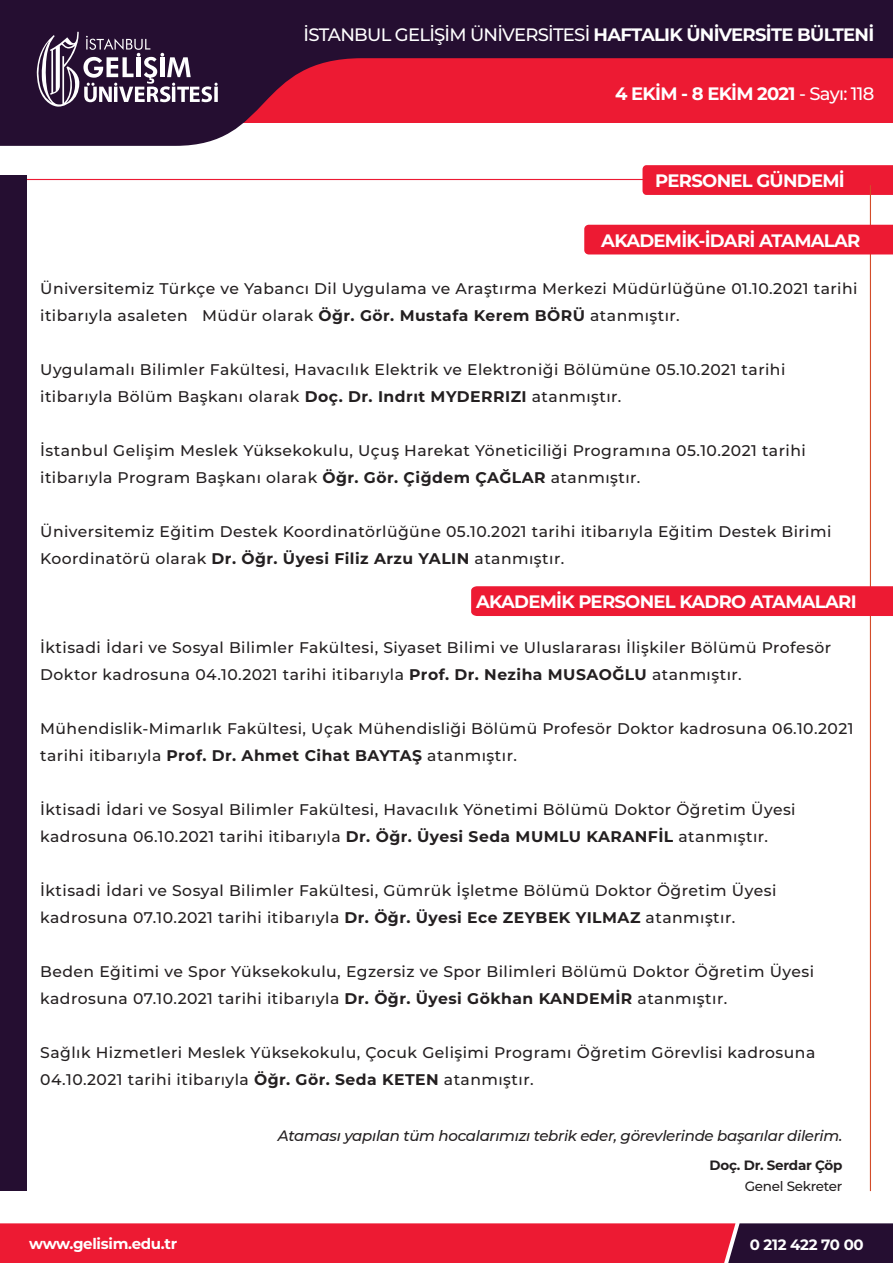
<style>
.page{position:relative;width:893px;height:1263px;background:#fff}
.page>*{position:absolute;margin:0;border:0;box-sizing:border-box;transform-origin:0 0}
.t1{font:700 18px "Montserrat";letter-spacing:-.04em;color:#fff}
.t2{font:500 18px "Montserrat";letter-spacing:-.04em;color:#fff}
.t3{font:500 15.45px/27px "Montserrat";letter-spacing:.03em;color:#231f20}
.t4{font:italic 500 15px "Montserrat";letter-spacing:-.02em;color:#231f20}
.t5{font:700 15px "Montserrat";letter-spacing:-.02em;color:#fff}
.t6{font:700 13.5px "Montserrat";letter-spacing:-.02em;color:#231f20}
.t7{font:500 13.5px "Montserrat";letter-spacing:-.02em;color:#231f20}
.s1{font-weight:700}
.s2{font-weight:500}
</style>
<div class="page">
<svg style="left:0;top:0;width:893px;height:146px;background:#86324d"></svg>
<svg style="left:33px;top:32px;width:185px;height:76px"></svg>
<svg style="left:0;top:1223px;width:893px;height:40px;background:#c91b35"></svg>
<hr style="left:27px;top:179px;width:705px;height:1px;background:#ed1a33">
<div style="left:0;top:176px;width:27px;height:1015px;background:#250e31"></div>
<svg style="left:642px;top:165px;width:251px;height:30px;background:#ed1c35"></svg>
<hr style="left:870px;top:185px;width:1px;height:1006px;background:#d34c29">
<div style="left:584px;top:225px;width:309px;height:29px;background:#ed1a33"></div>
<div style="left:471px;top:586px;width:422px;height:30px;background:#ed1a33"></div>
<p class="t2" style="left:304px;top:22px;width:572px">İSTANBUL GELİŞİM ÜNİVERSİTESİ <span class="s1">HAFTALIK ÜNİVERSİTE BÜLTENİ</span></p>
<p class="t1" style="left:615px;top:81px;width:261px">4 EKİM - 8 EKİM 2021 <span class="s2">- Sayı: 118</span></p>
<p class="t1" style="left:655px;top:168px;width:191px">PERSONEL GÜNDEMİ</p>
<p class="t1" style="left:601px;top:228px;width:261px">AKADEMİK-İDARİ ATAMALAR</p>
<p class="t3" style="left:40px;top:274px;width:819px">Üniversitemiz Türkçe ve Yabancı Dil Uygulama ve Araştırma Merkezi Müdürlüğüne 01.10.2021 tarihi itibarıyla asaleten Müdür olarak <span class="s1">Öğr. Gör. Mustafa Kerem BÖRÜ</span> atanmıştır.</p>
<p class="t3" style="left:40px;top:355px;width:747px">Uygulamalı Bilimler Fakültesi, Havacılık Elektrik ve Elektroniği Bölümüne 05.10.2021 tarihi itibarıyla Bölüm Başkanı olarak <span class="s1">Doç. Dr. Indrıt MYDERRIZI</span> atanmıştır.</p>
<p class="t3" style="left:40px;top:436px;width:767px">İstanbul Gelişim Meslek Yüksekokulu, Uçuş Harekat Yöneticiliği Programına 05.10.2021 tarihi itibarıyla Program Başkanı olarak <span class="s1">Öğr. Gör. Çiğdem ÇAĞLAR</span> atanmıştır.</p>
<p class="t3" style="left:40px;top:517px;width:793px">Üniversitemiz Eğitim Destek Koordinatörlüğüne 05.10.2021 tarihi itibarıyla Eğitim Destek Birimi<br>Koordinatörü olarak <span class="s1">Dr. Öğr. Üyesi Filiz Arzu YALIN</span> atanmıştır.</p>
<p class="t1" style="left:476px;top:589px;width:382px">AKADEMİK PERSONEL KADRO ATAMALARI</p>
<p class="t3" style="left:40px;top:633px;width:792px">İktisadi İdari ve Sosyal Bilimler Fakültesi, Siyaset Bilimi ve Uluslararası İlişkiler Bölümü Profesör<br>Doktor kadrosuna 04.10.2021 tarihi itibarıyla <span class="s1">Prof. Dr. Neziha MUSAOĞLU</span> atanmıştır.</p>
<p class="t3" style="left:40px;top:714px;width:815px">Mühendislik-Mimarlık Fakültesi, Uçak Mühendisliği Bölümü Profesör Doktor kadrosuna 06.10.2021 tarihi itibarıyla <span class="s1">Prof. Dr. Ahmet Cihat BAYTAŞ</span> atanmıştır.</p>
<p class="t3" style="left:40px;top:795px;width:757px">İktisadi İdari ve Sosyal Bilimler Fakültesi, Havacılık Yönetimi Bölümü Doktor Öğretim Üyesi kadrosuna 06.10.2021 tarihi itibarıyla <span class="s1">Dr. Öğr. Üyesi Seda MUMLU KARANFİL</span> atanmıştır.</p>
<p class="t3" style="left:40px;top:876px;width:738px">İktisadi İdari ve Sosyal Bilimler Fakültesi, Gümrük İşletme Bölümü Doktor Öğretim Üyesi kadrosuna 07.10.2021 tarihi itibarıyla <span class="s1">Dr. Öğr. Üyesi Ece ZEYBEK YILMAZ</span> atanmıştır.</p>
<p class="t3" style="left:40px;top:957px;width:775px">Beden Eğitimi ve Spor Yüksekokulu, Egzersiz ve Spor Bilimleri Bölümü Doktor Öğretim Üyesi kadrosuna 07.10.2021 tarihi itibarıyla <span class="s1">Dr. Öğr. Üyesi Gökhan KANDEMİR</span> atanmıştır.</p>
<p class="t3" style="left:40px;top:1038px;width:777px">Sağlık Hizmetleri Meslek Yüksekokulu, Çocuk Gelişimi Programı Öğretim Görevlisi kadrosuna<br>04.10.2021 tarihi itibarıyla <span class="s1">Öğr. Gör. Seda KETEN</span> atanmıştır.</p>
<p class="t4" style="left:278px;top:1125px;width:566px">Ataması yapılan tüm hocalarımızı tebrik eder, görevlerinde başarılar dilerim.</p>
<p class="t6" style="left:709px;top:1155px;width:134px">Doç. Dr. Serdar Çöp</p>
<p class="t7" style="left:745px;top:1177px;width:99px">Genel Sekreter</p>
<p class="t5" style="left:29px;top:1233px;width:150px">www.gelisim.edu.tr</p>
<p class="t5" style="left:750px;top:1234px;width:116px">0 212 422 70 00</p>
</div>
